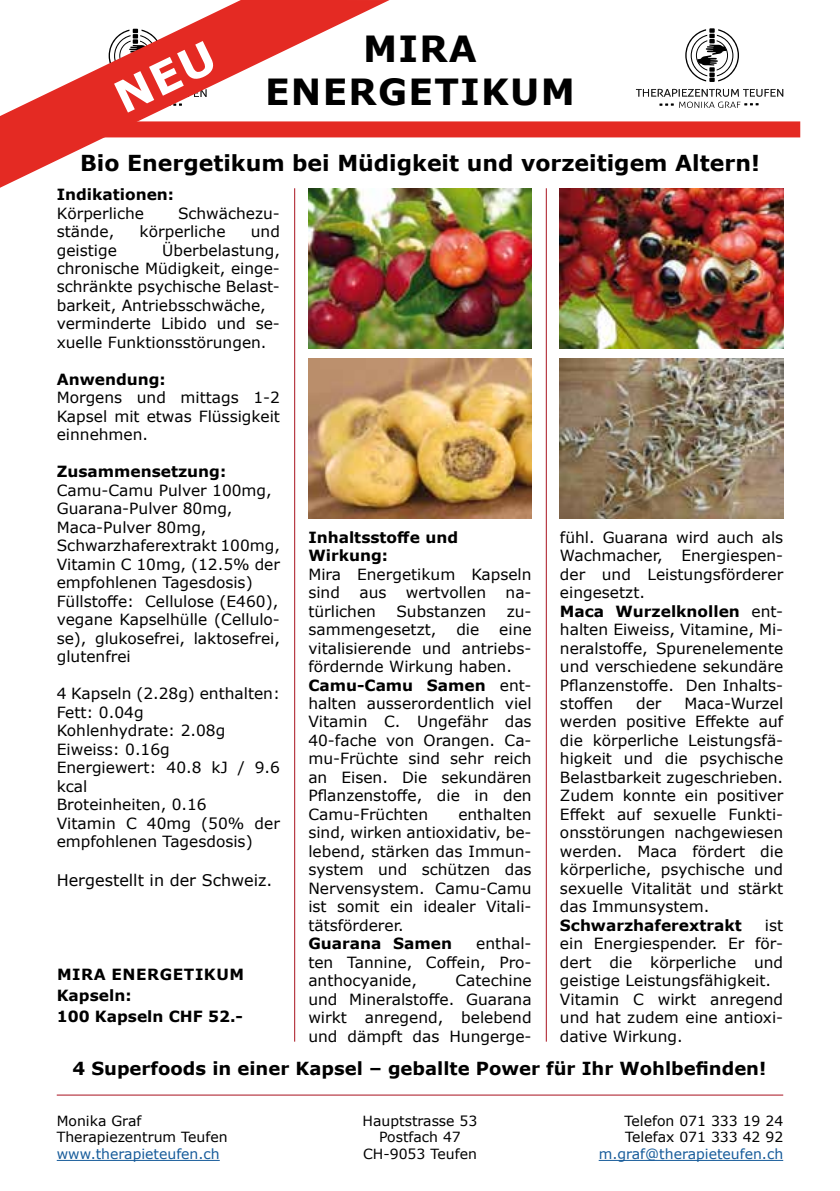
<style>
.page{position:relative;width:840px;height:1191px;background:#fff}
.page>*{position:absolute;margin:0;border:0;box-sizing:border-box;transform-origin:0 0}
.t1{font:700 36px/43.2px "Verdana";letter-spacing:.035em;color:#000;text-align:center}
.t2{font:700 22px "Verdana";color:#000}
.t3{font:700 18px "Verdana";color:#000}
.t4{font:16px "Verdana";color:#000}
.t5{font:15.4px/18.4px "Verdana";color:#000}
.t6{font:700 15.4px/20.8px "Verdana";color:#000}
.t7{font:14px/16.8px "Verdana";color:#000}
.t8{font:14px "Verdana";color:#165b9a}
.s1{font-weight:700}
</style>
<div class="page">
<svg style="left:635px;top:89px;width:147px;height:19px"></svg>
<svg style="left:685px;top:28px;width:53px;height:54px"></svg>
<div style="left:40px;top:121px;width:759px;height:16px;background:#e42a23"></div>
<img style="left:308px;top:188px;width:223px;height:160px">
<img style="left:308px;top:358px;width:223px;height:160px">
<img style="left:559px;top:188px;width:223px;height:160px">
<img style="left:559px;top:358px;width:223px;height:160px">
<hr style="left:57px;top:1160px;width:163px;height:1px;background:#165b9a">
<hr style="left:598px;top:1160px;width:184px;height:1px;background:#165b9a">
<hr style="left:57px;top:1094px;width:725px;height:1px;background:#a9121f">
<hr style="left:294px;top:188px;width:1px;height:853px;background:#a9121f">
<hr style="left:545px;top:188px;width:1px;height:853px;background:#a9121f">
<svg style="left:0;top:0;width:389px;height:188px"></svg>
<svg style="left:59px;top:29px;width:158px;height:84px"></svg>
<h1 class="t1" style="left:265px;top:26px;width:311px">MIRA<br>ENERGETIKUM</h1>
<h2 class="t2" style="left:80px;top:148px;width:681px">Bio Energetikum bei Müdigkeit und vorzeitigem Altern!</h2>
<p class="t6" style="left:57px;top:184px;width:119px">Indikationen:</p>
<p class="t5" style="left:57px;top:203px;width:89px">Körperliche</p>
<p class="t5" style="left:178px;top:203px;width:103px">Schwächezu-</p>
<p class="t5" style="left:57px;top:222px;width:59px">stände,</p>
<p class="t5" style="left:140px;top:222px;width:87px">körperliche</p>
<p class="t5" style="left:251px;top:222px;width:31px">und</p>
<p class="t5" style="left:57px;top:240px;width:62px">geistige</p>
<p class="t5" style="left:57px;top:240px;width:224px;text-indent:105px">Überbelastung, chronische Müdigkeit, einge&shy;schränkte psychische Belast&shy;barkeit, Antriebsschwäche, verminderte Libido und se&shy;xuelle Funktionsstörungen.</p>
<p class="t6" style="left:57px;top:368px;width:110px">Anwendung:</p>
<p class="t5" style="left:57px;top:388px;width:225px;text-align:justify">Morgens und mittags 1-2<br>Kapsel mit etwas Flüssigkeit einnehmen.</p>
<p class="t6" style="left:57px;top:461px;width:171px">Zusammensetzung:</p>
<p class="t5" style="left:57px;top:481px;width:225px">Camu-Camu Pulver 100mg,<br>Guarana-Pulver 80mg,<br>Maca-Pulver 80mg,<br>Schwarzhaferextrakt 100mg,<br>Vitamin C 10mg, (12.5% der empfohlenen Tagesdosis)<br>Füllstoffe: Cellulose (E460), vegane Kapselhülle (Cellulo&shy;se), glukosefrei, laktosefrei, glutenfrei</p>
<p class="t5" style="left:57px;top:684px;width:225px">4 Kapseln (2.28g) enthalten:<br>Fett: 0.04g<br>Kohlenhydrate: 2.08g<br>Eiweiss: 0.16g<br>Energiewert: 40.8 kJ / 9.6 kcal<br>Broteinheiten, 0.16<br>Vitamin C 40mg (50% der empfohlenen Tagesdosis)</p>
<p class="t4" style="left:57px;top:868px;width:217px">Hergestellt in der Schweiz.</p>
<p class="t6" style="left:308px;top:527px;width:151px;line-height:18.4px">Inhaltsstoffe und<br>Wirkung:</p>
<p class="t5" style="left:308px;top:564px;width:225px">Mira Energetikum Kapseln sind</p>
<p class="t5" style="left:559px;top:527px;width:225px">fühl. Guarana wird auch als<br>Wachmacher, Energiespen&shy;der und Leistungsförderer eingesetzt.<br><span class="s1">Maca Wurzelknollen</span> ent&shy;halten Eiweiss, Vitamine, Mi&shy;neralstoffe, Spurenelemente und verschiedene sekundäre<br>Pflanzenstoffe. Den Inhalts&shy;stoffen</p>
<p class="t5" style="left:359px;top:583px;width:29px">aus</p>
<p class="t5" style="left:406px;top:583px;width:82px">wertvollen</p>
<p class="t5" style="left:505px;top:583px;width:27px">na-</p>
<p class="t5" style="left:308px;top:601px;width:69px">türlichen</p>
<p class="t5" style="left:396px;top:601px;width:91px">Substanzen</p>
<p class="t5" style="left:506px;top:601px;width:26px">zu-</p>
<p class="t5" style="left:308px;top:620px;width:129px">sammengesetzt,</p>
<p class="t5" style="left:456px;top:620px;width:24px">die</p>
<p class="t5" style="left:308px;top:620px;width:225px;text-indent:191px">eine vitalisierende und antriebs&shy;fördernde Wirkung haben.<br><span class="s1">Camu-Camu Samen</span> ent&shy;halten ausserordentlich viel<br>Vitamin C. Ungefähr das<br>40-fache von Orangen. Ca&shy;mu-Früchte sind sehr reich an Eisen. Die sekundären<br>Pflanzenstoffe, die in den<br>Camu-Früchten</p>
<p class="t5" style="left:559px;top:694px;width:225px;text-align:justify;text-indent:124px">Maca-Wurzel werden positive Effekte auf die körperliche Leistungsfä&shy;higkeit und die psychische Belastbarkeit zugeschrieben.<br>Zudem konnte ein positiver Effekt auf sexuelle Funkti&shy;onsstörungen nachgewiesen werden. Maca fördert die körperliche, psychische und sexuelle Vitalität und stärkt das Immunsystem.</p>
<p class="t6" style="left:559px;top:914px;width:183px">Schwarzhaferextrakt</p>
<p class="t5" style="left:635px;top:694px;width:27px">der</p>
<p class="t5" style="left:308px;top:805px;width:225px;text-align:justify;text-indent:150px">enthalten sind, wirken antioxidativ, be&shy;lebend, stärken das Immun&shy;system und schützen das Nervensystem. Camu-Camu ist somit ein idealer Vitali&shy;tätsförderer.</p>
<p class="t6" style="left:308px;top:933px;width:145px">Guarana Samen</p>
<p class="t5" style="left:559px;top:916px;width:225px;text-indent:205px">ist ein Energiespender. Er för&shy;dert die körperliche und geistige Leistungsfähigkeit.<br>Vitamin C wirkt anregend und hat zudem eine antioxi&shy;dative Wirkung.</p>
<p class="t3" style="left:72px;top:1055px;width:695px">4 Superfoods in einer Kapsel – geballte Power für Ihr Wohlbefinden!</p>
<p class="t5" style="left:308px;top:934px;width:224px;text-align:justify;text-indent:168px">enthal&shy;ten Tannine, Coffein, Pro&shy;anthocyanide,</p>
<p class="t6" style="left:57px;top:964px;width:189px">MIRA ENERGETIKUM<br>Kapseln:<br>100 Kapseln CHF 52.-</p>
<p class="t5" style="left:308px;top:971px;width:225px;text-align:justify;text-indent:147px">Catechine und Mineralstoffe. Guarana wirkt anregend, belebend und dämpft das Hungerge-</p>
<p class="t7" style="left:57px;top:1112px;width:172px">Monika Graf<br>Therapiezentrum Teufen</p>
<p class="t8" style="left:57px;top:1144px;width:164px">www.therapieteufen.ch</p>
<p class="t7" style="left:362px;top:1112px;width:116px;text-align:center">Hauptstrasse 53<br>Postfach 47<br>CH-9053 Teufen</p>
<p class="t7" style="left:624px;top:1112px;width:160px">Telefon 071 333 19 24<br>Telefax 071 333 42 92</p>
<p class="t8" style="left:598px;top:1144px;width:186px">m.graf@therapieteufen.ch</p>
</div>
